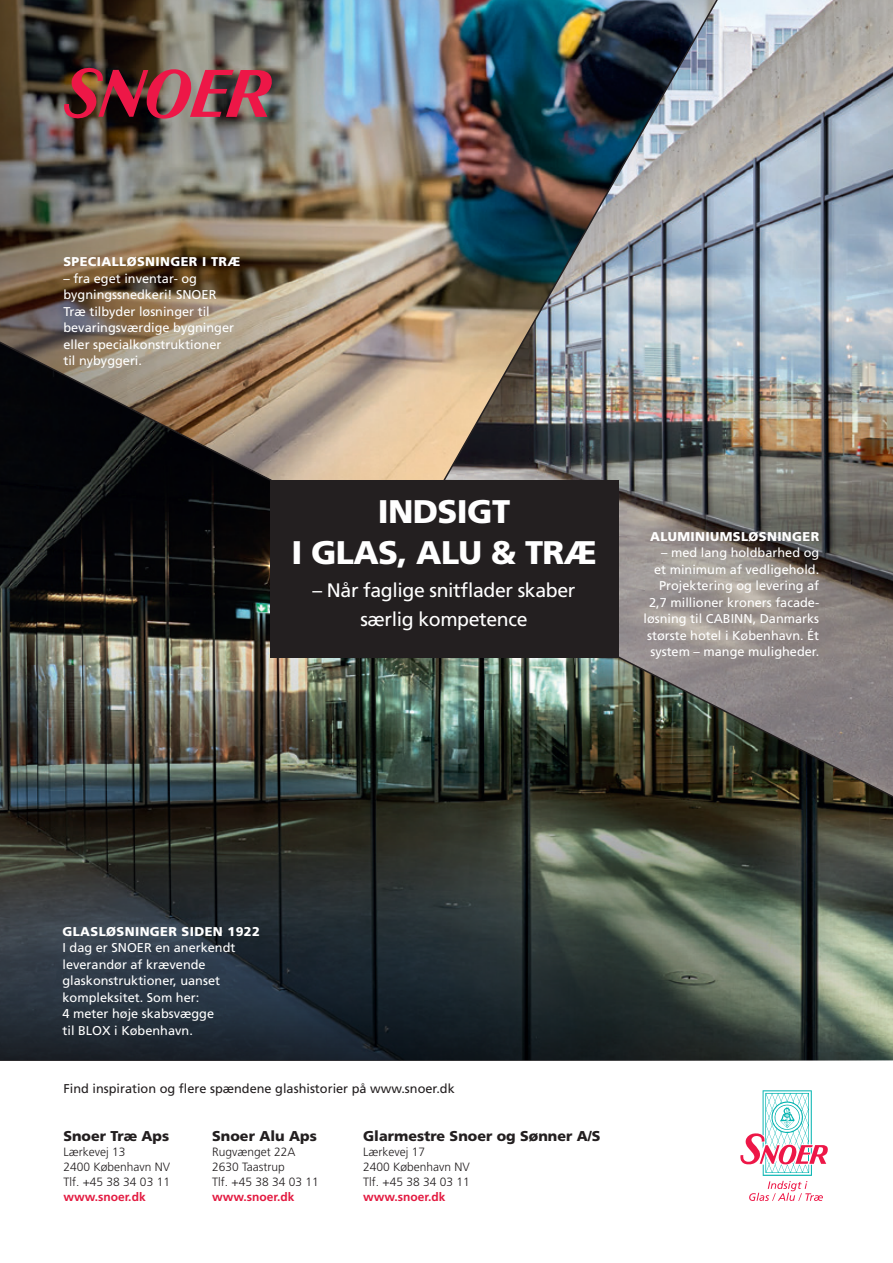
<style>
.page{position:relative;width:893px;height:1263px;background:#fff}
.page>*{position:absolute;margin:0;border:0;box-sizing:border-box;transform-origin:0 0}
.t1{font:900 32.7px/40.5px "Frutiger LT Std";letter-spacing:-.02em;color:#fff;text-align:center}
.t2{font:19.5px/29px "Frutiger LT Std";letter-spacing:-.02em;color:#fff;text-align:center}
.t3{font:900 14.25px "Frutiger LT Std";color:#231f20}
.t4{font:12.75px/16.5px "Frutiger LT Std";color:#fff}
.t5{font:900 12.75px "Frutiger LT Std";letter-spacing:.03em;color:#fff}
.t6{font:12.75px "Frutiger LT Std";color:#231f20}
.t7{font:300 12px/15px "Frutiger LT Std";color:#231f20}
.t8{font:700 12px "Frutiger LT Std";color:#e31a41}
</style>
<div class="page">
<img style="left:726px;top:0;width:167px;height:331px">
<img style="left:0;top:0;width:418px;height:331px">
<img style="left:0;top:331px;width:893px;height:374px">
<img style="left:418px;top:0;width:308px;height:524px">
<img style="left:0;top:705px;width:893px;height:355px">
<svg style="left:740px;top:1090px;width:88px;height:111px"></svg>
<img style="left:64px;top:67px;width:209px;height:51px">
<div style="left:270px;top:480px;width:348px;height:178px;background:#231f20"></div>
<p class="t5" style="left:63px;top:254px;width:178px">SPECIALLØSNINGER I TRÆ</p>
<p class="t4" style="left:63px;top:270px;width:172px">– fra eget inventar- og bygningssnedkeri! SNOER<br>Træ tilbyder løsninger til bevaringsværdige bygninger eller specialkonstruktioner til nybyggeri.</p>
<h1 class="t1" style="left:292px;top:491px;width:306px">INDSIGT<br>I GLAS, ALU &amp; TRÆ</h1>
<h2 class="t2" style="left:313px;top:576px;width:264px">– Når faglige snitflader skaber særlig kompetence</h2>
<p class="t5" style="left:650px;top:529px;width:171px">ALUMINIUMSLØSNINGER</p>
<p class="t4" style="left:644px;top:545px;width:177px;text-align:right">– med lang holdbarhed og<br>et minimum af vedligehold.<br>Projektering og levering af<br>2,7 millioner kroners facade&shy;løsning til CABINN, Danmarks største hotel i København. Ét system – mange muligheder.</p>
<p class="t5" style="left:63px;top:923px;width:199px">GLASLØSNINGER SIDEN 1922</p>
<p class="t4" style="left:63px;top:940px;width:174px">I dag er SNOER en anerkendt leverandør af krævende glaskonstruktioner, uanset kompleksitet. Som her:<br>4 meter høje skabsvægge<br>til BLOX i København.</p>
<p class="t6" style="left:63px;top:1081px;width:393px">Find inspiration og flere spændene glashistorier på www.snoer.dk</p>
<p class="t3" style="left:63px;top:1127px;width:107px">Snoer Træ Aps</p>
<p class="t7" style="left:63px;top:1145px;width:108px">Lærkevej 13<br>2400 København NV<br>Tlf. +45 38 34 03 11</p>
<p class="t8" style="left:63px;top:1190px;width:84px">www.snoer.dk</p>
<p class="t3" style="left:212px;top:1127px;width:106px">Snoer Alu Aps</p>
<p class="t7" style="left:212px;top:1145px;width:108px">Rugvænget 22A<br>2630 Taastrup<br>Tlf. +45 38 34 03 11</p>
<p class="t8" style="left:212px;top:1190px;width:84px">www.snoer.dk</p>
<p class="t3" style="left:363px;top:1127px;width:239px">Glarmestre Snoer og Sønner A/S</p>
<p class="t7" style="left:363px;top:1145px;width:108px">Lærkevej 17<br>2400 København NV<br>Tlf. +45 38 34 03 11</p>
<p class="t8" style="left:363px;top:1190px;width:84px">www.snoer.dk</p>
</div>
